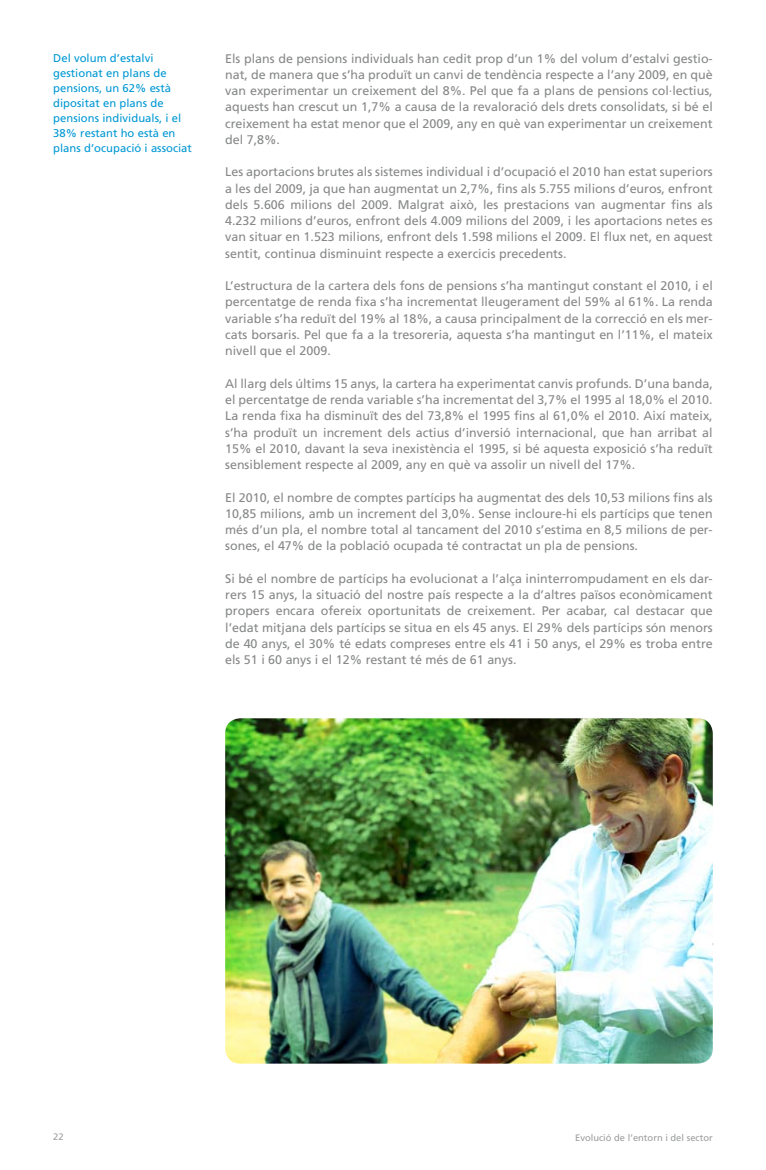
<style>
.page{position:relative;width:766px;height:1170px;background:#fff}
.page>*{position:absolute;margin:0;border:0;box-sizing:border-box;transform-origin:0 0}
.t1{font:12.5px/16.2px "Frutiger LT Std";color:#878889;text-align:justify}
.t2{font:11.25px/15px "Frutiger LT Std";letter-spacing:.005em;color:#0098d4}
.t3{font:9.38px "Frutiger LT Std";color:#9c9d9f}
</style>
<div class="page">
<img style="left:225px;top:718px;width:487px;height:345px;border-radius:15px">
<p class="t2" style="left:53px;top:50px;width:140px">Del volum d’estalvi gestionat en plans de pensions, un 62% està dipositat en plans de pensions individuals, i el<br>38% restant ho està en plans d’ocupació i associat</p>
<p class="t1" style="left:225px;top:50px;width:489px">Els plans de pensions individuals han cedit prop d’un 1% del volum d’estalvi gestio&shy;nat, de manera que s’ha produït un canvi de tendència respecte a l’any 2009, en què van experimentar un creixement del 8%. Pel que fa a plans de pensions col·lectius, aquests han crescut un 1,7% a causa de la revaloració dels drets consolidats, si bé el creixement ha estat menor que el 2009, any en què van experimentar un creixement del 7,8%.</p>
<p class="t1" style="left:225px;top:164px;width:489px">Les aportacions brutes als sistemes individual i d’ocupació el 2010 han estat superiors a les del 2009, ja que han augmentat un 2,7%, fins als 5.755 milions d’euros, enfront dels 5.606 milions del 2009. Malgrat això, les prestacions van augmentar fins als 4.232 milions d’euros, enfront dels 4.009 milions del 2009, i les aportacions netes es van situar en 1.523 milions, enfront dels 1.598 milions el 2009. El flux net, en aquest sentit, continua disminuint respecte a exercicis precedents.</p>
<p class="t1" style="left:225px;top:278px;width:489px">L’estructura de la cartera dels fons de pensions s’ha mantingut constant el 2010, i el percentatge de renda fixa s’ha incrementat lleugerament del 59% al 61%. La renda variable s’ha reduït del 19% al 18%, a causa principalment de la correcció en els mer&shy;cats borsaris. Pel que fa a la tresoreria, aquesta s’ha mantingut en l’11%, el mateix nivell que el 2009.</p>
<p class="t1" style="left:225px;top:375px;width:489px">Al llarg dels últims 15 anys, la cartera ha experimentat canvis profunds. D’una banda, el percentatge de renda variable s’ha incrementat del 3,7% el 1995 al 18,0% el 2010.<br>La renda fixa ha disminuït des del 73,8% el 1995 fins al 61,0% el 2010. Així mateix, s’ha produït un increment dels actius d’inversió internacional, que han arribat al 15% el 2010, davant la seva inexistència el 1995, si bé aquesta exposició s’ha reduït sensiblement respecte al 2009, any en què va assolir un nivell del 17%.</p>
<p class="t1" style="left:225px;top:489px;width:489px">El 2010, el nombre de comptes partícips ha augmentat des dels 10,53 milions fins als 10,85 milions, amb un increment del 3,0%. Sense incloure-hi els partícips que tenen més d’un pla, el nombre total al tancament del 2010 s’estima en 8,5 milions de per&shy;sones, el 47% de la població ocupada té contractat un pla de pensions.</p>
<p class="t1" style="left:225px;top:570px;width:489px">Si bé el nombre de partícips ha evolucionat a l’alça ininterrompudament en els dar&shy;rers 15 anys, la situació del nostre país respecte a la d’altres països econòmicament propers encara ofereix oportunitats de creixement. Per acabar, cal destacar que l’edat mitjana dels partícips se situa en els 45 anys. El 29% dels partícips són menors de 40 anys, el 30% té edats compreses entre els 41 i 50 anys, el 29% es troba entre els 51 i 60 anys i el 12% restant té més de 61 anys.</p>
<p class="t3" style="left:53px;top:1131px;width:12px">22</p>
<p class="t3" style="left:575px;top:1132px;width:139px">Evolució de l’entorn i del sector</p>
</div>
